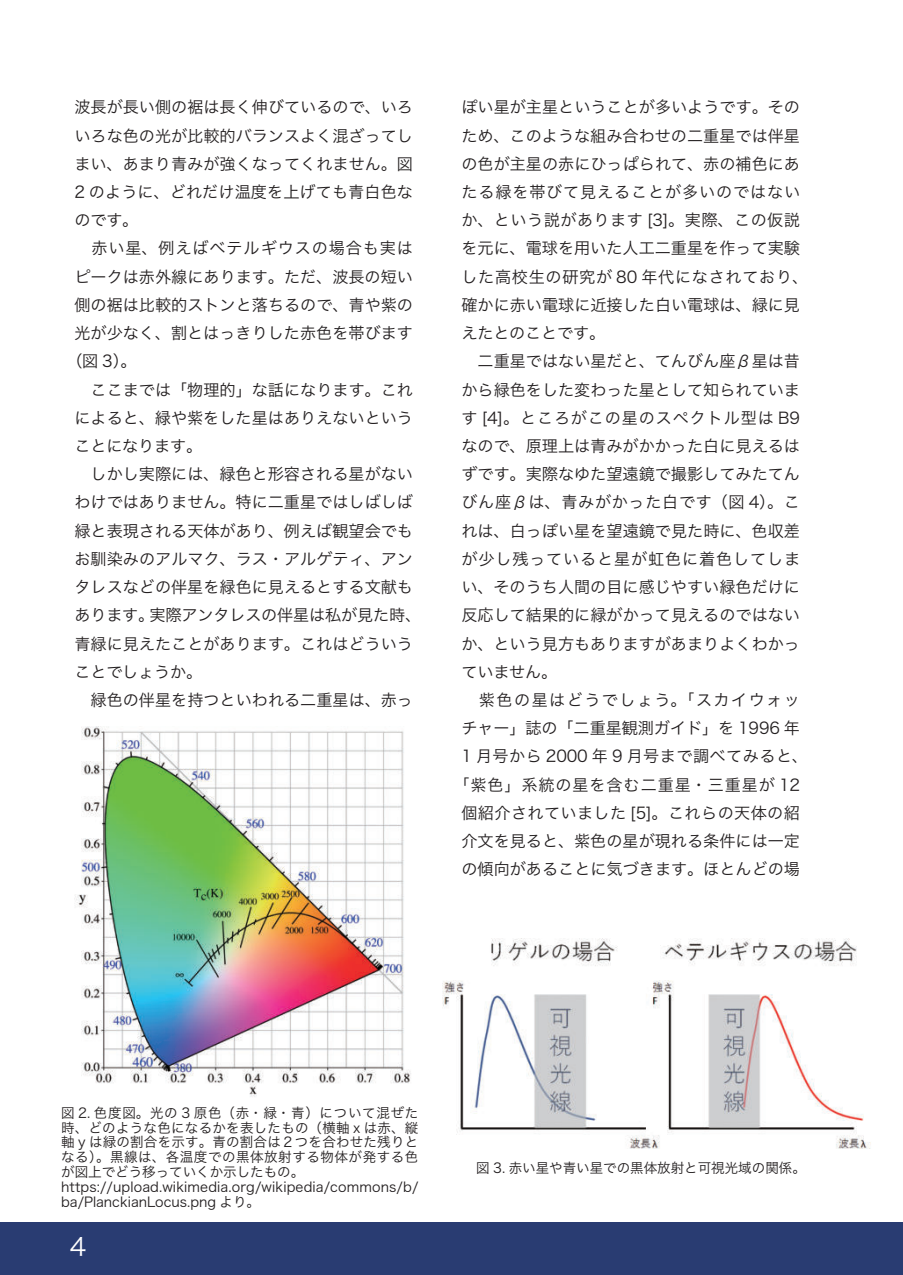
<style>
.page{position:relative;width:903px;height:1275px;background:#fff}
.page>*{position:absolute;margin:0;border:0;box-sizing:border-box;transform-origin:0 0}
.t1{font:24.85px "Hira Kaku Pro W3";color:#fff}
.t2{font:16.1px "Hira Kaku Pro W3";color:#231f20}
.t3{font:16.1px "Hira Kaku Pro W3";letter-spacing:.055em;color:#231f20}
.t4{font:16.1px "Hira Kaku Pro W3";letter-spacing:.03em;color:#231f20}
.t5{font:16.1px "Hira Kaku Pro W3";letter-spacing:.025em;color:#231f20}
.t6{font:16.1px "Hira Kaku Pro W3";letter-spacing:.045em;color:#231f20}
.t7{font:16.1px "Hira Kaku Pro W3";letter-spacing:.04em;color:#231f20}
.t8{font:16.1px "Hira Kaku Pro W3";letter-spacing:.09em;color:#231f20}
.t9{font:13.65px/14.9px "Hira Kaku Pro W3";letter-spacing:.01em;color:#231f20}
</style>
<div class="page">
<div style="left:0;top:1222px;width:903px;height:53px;background:#293c72"></div>
<img style="left:442px;top:938px;width:429px;height:211px">
<img style="left:74px;top:726px;width:337px;height:371px">
<p class="t2" style="left:74px;top:93px;width:340px">波長が長い側の裾は長く伸びているので、いろ</p>
<p class="t2" style="left:74px;top:121px;width:340px">いろな色の光が比較的バランスよく混ざってし</p>
<p class="t2" style="left:74px;top:149px;width:340px">まい、あまり青みが強くなってくれません。図</p>
<p class="t2" style="left:74px;top:178px;width:340px">2 のように、どれだけ温度を上げても青白色な</p>
<p class="t2" style="left:74px;top:206px;width:66px">のです。</p>
<p class="t3" style="left:74px;top:234px;width:340px">　赤い星、例えばベテルギウスの場合も実は</p>
<p class="t2" style="left:74px;top:262px;width:340px">ピークは赤外線にあります。ただ、波長の短い</p>
<p class="t2" style="left:74px;top:291px;width:340px">側の裾は比較的ストンと落ちるので、青や紫の</p>
<p class="t2" style="left:74px;top:319px;width:340px">光が少なく、割とはっきりした赤色を帯びます</p>
<p class="t2" style="left:66px;top:347px;width:72px">（図 3）。</p>
<p class="t2" style="left:74px;top:375px;width:340px">　ここまでは「物理的」な話になります。これ</p>
<p class="t2" style="left:74px;top:403px;width:340px">によると、緑や紫をした星はありえないという</p>
<p class="t2" style="left:74px;top:432px;width:129px">ことになります。</p>
<p class="t2" style="left:74px;top:460px;width:340px">　しかし実際には、緑色と形容される星がない</p>
<p class="t2" style="left:74px;top:488px;width:340px">わけではありません。特に二重星ではしばしば</p>
<p class="t2" style="left:74px;top:516px;width:340px">緑と表現される天体があり、例えば観望会でも</p>
<p class="t2" style="left:74px;top:544px;width:340px">お馴染みのアルマク、ラス・アルゲティ、アン</p>
<p class="t2" style="left:74px;top:573px;width:340px">タレスなどの伴星を緑色に見えるとする文献も</p>
<p class="t2" style="left:74px;top:601px;width:348px">あります。実際アンタレスの伴星は私が見た時、</p>
<p class="t2" style="left:74px;top:629px;width:340px">青緑に見えたことがあります。これはどういう</p>
<p class="t2" style="left:74px;top:657px;width:129px">ことでしょうか。</p>
<p class="t2" style="left:74px;top:685px;width:340px">　緑色の伴星を持つといわれる二重星は、赤っ</p>
<p class="t2" style="left:461px;top:93px;width:340px">ぽい星が主星ということが多いようです。その</p>
<p class="t2" style="left:461px;top:121px;width:340px">ため、このような組み合わせの二重星では伴星</p>
<p class="t2" style="left:461px;top:149px;width:340px">の色が主星の赤にひっぱられて、赤の補色にあ</p>
<p class="t3" style="left:461px;top:178px;width:340px">たる緑を帯びて見えることが多いのではない</p>
<p class="t4" style="left:461px;top:206px;width:340px">か、という説があります [3]。実際、この仮説</p>
<p class="t2" style="left:461px;top:234px;width:340px">を元に、電球を用いた人工二重星を作って実験</p>
<p class="t6" style="left:461px;top:262px;width:348px">した高校生の研究が 80 年代になされており、</p>
<p class="t2" style="left:461px;top:291px;width:340px">確かに赤い電球に近接した白い電球は、緑に見</p>
<p class="t2" style="left:461px;top:319px;width:145px">えたとのことです。</p>
<p class="t2" style="left:461px;top:347px;width:340px">　二重星ではない星だと、てんびん座β星は昔</p>
<p class="t2" style="left:461px;top:375px;width:340px">から緑色をした変わった星として知られていま</p>
<p class="t3" style="left:461px;top:403px;width:340px">す [4]。ところがこの星のスペクトル型は B9</p>
<p class="t2" style="left:461px;top:432px;width:340px">なので、原理上は青みがかかった白に見えるは</p>
<p class="t2" style="left:461px;top:460px;width:340px">ずです。実際なゆた望遠鏡で撮影してみたてん</p>
<p class="t7" style="left:461px;top:488px;width:340px">びん座βは、青みがかった白です（図 4）。こ</p>
<p class="t2" style="left:461px;top:516px;width:340px">れは、白っぽい星を望遠鏡で見た時に、色収差</p>
<p class="t3" style="left:461px;top:544px;width:340px">が少し残っていると星が虹色に着色してしま</p>
<p class="t2" style="left:461px;top:573px;width:340px">い、そのうち人間の目に感じやすい緑色だけに</p>
<p class="t2" style="left:461px;top:601px;width:340px">反応して結果的に緑がかって見えるのではない</p>
<p class="t2" style="left:461px;top:629px;width:340px">か、という見方もありますがあまりよくわかっ</p>
<p class="t2" style="left:461px;top:657px;width:97px">ていません。</p>
<p class="t8" style="left:461px;top:685px;width:340px">　紫色の星はどうでしょう。「スカイウォッ</p>
<p class="t2" style="left:461px;top:714px;width:340px">チャー」誌の「二重星観測ガイド」を 1996 年</p>
<p class="t4" style="left:461px;top:742px;width:348px">1 月号から 2000 年 9 月号まで調べてみると、</p>
<p class="t3" style="left:453px;top:770px;width:348px">「紫色」系統の星を含む二重星・三重星が 12</p>
<p class="t5" style="left:461px;top:798px;width:340px">個紹介されていました [5]。これらの天体の紹</p>
<p class="t2" style="left:461px;top:827px;width:340px">介文を見ると、紫色の星が現れる条件には一定</p>
<p class="t2" style="left:461px;top:855px;width:340px">の傾向があることに気づきます。ほとんどの場</p>
<p class="t9" style="left:61px;top:1104px;width:359px">図 2. 色度図。光の 3 原色（赤・緑・青）について混ぜた時、どのような色になるかを表したもの（横軸 x は赤、縦軸 y は緑の割合を示す。青の割合は２つを合わせた残りとなる）。黒線は、各温度での黒体放射する物体が発する色が図上でどう移っていくか示したもの。https://upload.wikimedia.org/wikipedia/commons/b/ ba/PlanckianLocus.png より。</p>
<h1 class="t1" style="left:70px;top:1224px;width:18px">4</h1>
<p class="t9" style="left:476px;top:1159px;width:331px">図 3. 赤い星や青い星での黒体放射と可視光域の関係。</p>
</div>
